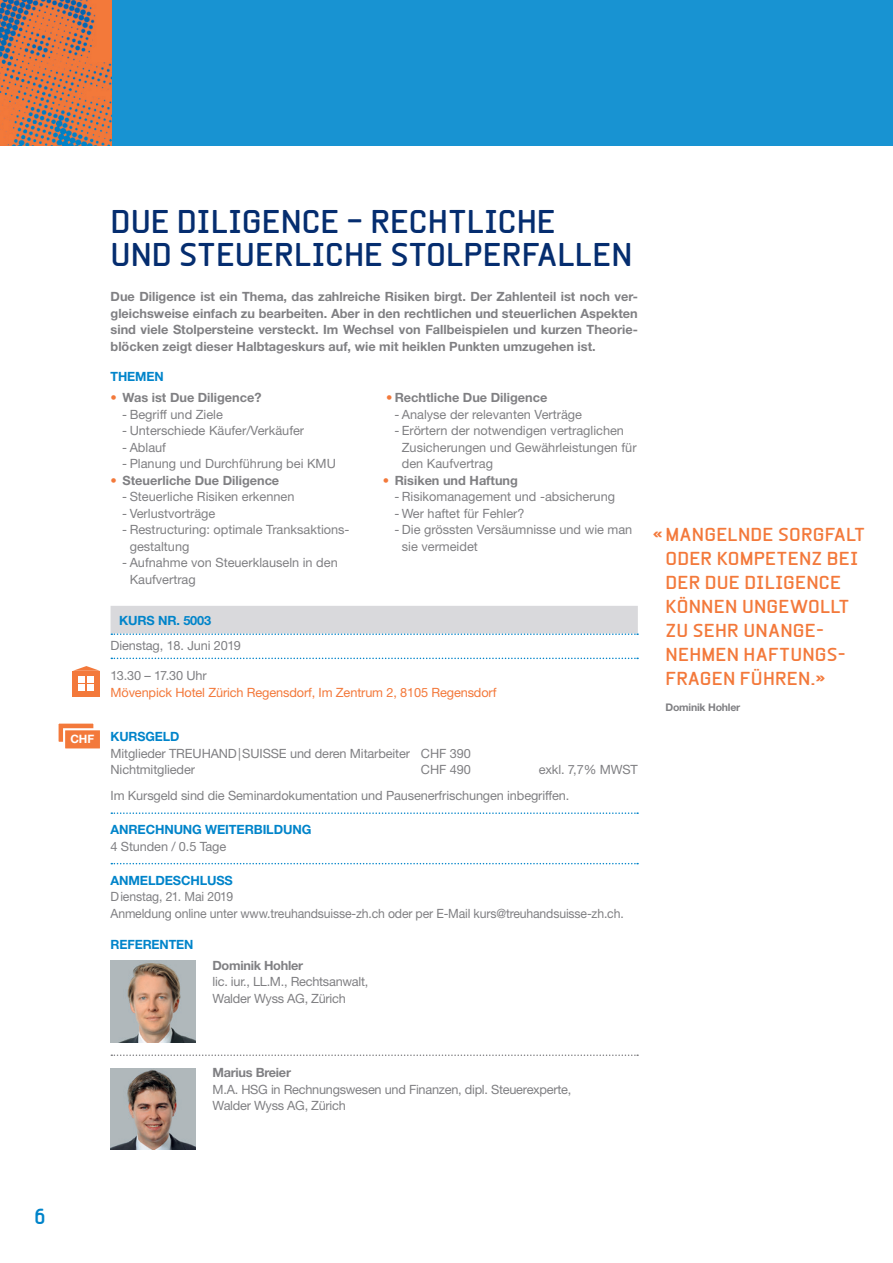
<style>
.page{position:relative;width:893px;height:1263px;background:#fff}
.page>*{position:absolute;margin:0;border:0;box-sizing:border-box;transform-origin:0 0}
.t1{font:700 31.5px/33px "Beta Sans";color:#052d6f}
.t2{font:700 21px "Beta Sans";color:#0084ca}
.t3{font:700 18px/24px "Beta Sans";letter-spacing:.01em;color:#f3793b}
.t4{font:12.75px/16.5px "Helvetica Neue LT Std";color:#808083}
.t5{font:700 12.75px/16.5px "Helvetica Neue LT Std";color:#808083;text-align:justify}
.t6{font:12.75px/16.5px "Helvetica Neue LT Std";letter-spacing:-.02em;color:#808083}
.t7{font:12.75px/16.5px "Helvetica Neue LT Std";color:#808083;scale:.96 1}
.t8{font:700 12.75px "Helvetica Neue LT Std";letter-spacing:-.01em;color:#0084ca}
.t9{font:12.75px "Helvetica Neue LT Std";letter-spacing:-.01em;color:#f3793b}
.t10{font:700 12.75px "Helvetica Neue LT Std";letter-spacing:-.02em;color:#808083}
.t11{font:700 11.55px "Helvetica Neue LT Std";color:#fff}
.t12{font:700 10.5px "Helvetica Neue LT Std";letter-spacing:-.02em;color:#808083}
.s1{color:#f3793b}
</style>
<div class="page">
<div style="left:0;top:0;width:893px;height:146px;background:#1893d2"></div>
<img style="left:0;top:0;width:112px;height:146px">
<div style="left:111px;top:606px;width:527px;height:27px;background:#d9d9dc"></div>
<svg style="left:111px;top:633px;width:527px;height:2px"></svg>
<svg style="left:111px;top:658px;width:527px;height:1px"></svg>
<svg style="left:111px;top:812px;width:527px;height:2px"></svg>
<svg style="left:111px;top:863px;width:527px;height:1px"></svg>
<svg style="left:111px;top:1054px;width:527px;height:2px"></svg>
<img style="left:111px;top:961px;width:85px;height:81px">
<img style="left:111px;top:1068px;width:85px;height:82px">
<div style="left:72px;top:671px;width:28px;height:26px;background:#f3793b"></div>
<div style="left:88px;top:676px;width:6px;height:7px;background:#fff"></div>
<div style="left:79px;top:676px;width:6px;height:7px;background:#fff"></div>
<svg style="left:79px;top:684px;width:15px;height:6px"></svg>
<svg style="left:73px;top:666px;width:27px;height:5px"></svg>
<div style="left:56px;top:721px;width:39px;height:23px;background:#f3793b;border:2px solid #fff"></div>
<div style="left:63px;top:728px;width:39px;height:22px;background:#f3793b;border:2px solid #fff"></div>
<p class="t11" style="left:70px;top:731px;width:25px">CHF</p>
<h1 class="t1" style="left:111px;top:205px;width:523px">DUE DILIGENCE – RECHTLICHE<br>UND STEUERLICHE STOLPERFALLEN</h1>
<p class="t5" style="left:111px;top:288px;width:529px">Due Diligence ist ein Thema, das zahlreiche Risiken birgt. Der Zahlenteil ist noch ver&shy;gleichsweise einfach zu bearbeiten. Aber in den rechtlichen und steuerlichen Aspekten sind viele Stolpersteine versteckt. Im Wechsel von Fallbeispielen und kurzen Theorie&shy;blöcken zeigt dieser Halbtageskurs auf, wie mit heiklen Punkten umzugehen ist.</p>
<p class="t8" style="left:111px;top:369px;width:55px">THEMEN</p>
<p class="t5" style="left:111px;top:389px;width:153px"><span class="s1">•</span> Was ist Due Diligence?</p>
<p class="t4" style="left:122px;top:406px;width:102px">- Begriff und Ziele</p>
<p class="t4" style="left:122px;top:422px;width:183px">- Unterschiede Käufer/Verkäufer</p>
<p class="t4" style="left:122px;top:439px;width:45px">- Ablauf</p>
<p class="t4" style="left:122px;top:455px;width:215px">- Planung und Durchführung bei KMU</p>
<p class="t5" style="left:111px;top:471px;width:170px"><span class="s1">•</span> Steuerliche Due Diligence</p>
<p class="t4" style="left:122px;top:488px;width:174px">- Steuerliche Risiken erkennen</p>
<p class="t4" style="left:122px;top:505px;width:95px">- Verlustvorträge</p>
<p class="t4" style="left:130px;top:521px;width:221px;text-indent:-7px">- Restructuring: optimale Tranksaktions&shy;gestaltung</p>
<p class="t4" style="left:130px;top:554px;width:210px;text-indent:-7px">- Aufnahme von Steuerklauseln in den<br>Kaufvertrag</p>
<p class="t5" style="left:386px;top:389px;width:163px"><span class="s1">•</span> Rechtliche Due Diligence</p>
<p class="t4" style="left:394px;top:406px;width:189px">- Analyse der relevanten Verträge</p>
<p class="t4" style="left:402px;top:422px;width:236px;text-indent:-7px">- Erörtern der notwendigen vertraglichen<br>Zusicherungen und Gewährleistungen für den Kaufvertrag</p>
<p class="t5" style="left:383px;top:471px;width:137px"><span class="s1">•</span> Risiken und Haftung</p>
<p class="t4" style="left:394px;top:488px;width:222px">- Risikomanagement und -absicherung</p>
<p class="t4" style="left:394px;top:505px;width:132px">- Wer haftet für Fehler?</p>
<p class="t4" style="left:402px;top:521px;width:232px;text-indent:-7px">- Die grössten Versäumnisse und wie man sie vermeidet</p>
<p class="t8" style="left:119px;top:612px;width:94px">KURS NR. 5003</p>
<p class="t4" style="left:111px;top:637px;width:132px">Dienstag, 18. Juni 2019</p>
<p class="t4" style="left:111px;top:667px;width:98px">13.30 – 17.30 Uhr</p>
<p class="t9" style="left:111px;top:685px;width:387px">Mövenpick Hotel Zürich Regensdorf, Im Zentrum 2, 8105 Regensdorf</p>
<p class="t8" style="left:111px;top:729px;width:70px">KURSGELD</p>
<p class="t4" style="left:111px;top:745px;width:362px">Mitglieder TREUHAND|SUISSE und deren Mitarbeiter CHF 390<br>Nichtmitglieder</p>
<p class="t4" style="left:111px;top:756px;width:529px;line-height:26.1px;text-indent:428px">exkl. 7,7% MWST<br>Im Kursgeld sind die Seminardokumentation und Pausenerfrischungen inbegriffen.</p>
<p class="t8" style="left:111px;top:822px;width:202px">ANRECHNUNG WEITERBILDUNG</p>
<p class="t4" style="left:111px;top:838px;width:117px">4 Stunden / 0.5 Tage</p>
<p class="t8" style="left:111px;top:872px;width:124px">ANMELDESCHLUSS</p>
<p class="t7" style="left:111px;top:888px;width:536px">Dienstag, 21. Mai 2019<br>Anmeldung online unter www.treuhandsuisse-zh.ch oder per E-Mail kurs@treuhandsuisse-zh.ch.</p>
<p class="t8" style="left:111px;top:936px;width:84px">REFERENTEN</p>
<p class="t10" style="left:212px;top:957px;width:92px">Dominik Hohler</p>
<p class="t6" style="left:213px;top:973px;width:157px">lic. iur., LL.M., Rechtsanwalt,<br>Walder Wyss AG, Zürich</p>
<p class="t4" style="left:421px;top:761px;width:51px">CHF 490</p>
<h3 class="t3" style="left:665px;top:522px;width:201px;text-indent:-13px">« MANGELNDE SORGFALT<br>ODER KOMPETENZ BEI<br>DER DUE DILIGENCE<br>KÖNNEN UNGEWOLLT<br>ZU SEHR UNANGE-<br>NEHMEN HAFTUNGS-<br>FRAGEN FÜHREN.»</h3>
<p class="t12" style="left:665px;top:700px;width:76px">Dominik Hohler</p>
<p class="t10" style="left:212px;top:1065px;width:80px">Marius Breier</p>
<p class="t6" style="left:213px;top:1081px;width:360px">M.A. HSG in Rechnungswesen und Finanzen, dipl. Steuerexperte,<br>Walder Wyss AG, Zürich</p>
<h2 class="t2" style="left:34px;top:1204px;width:13px">6</h2>
</div>
